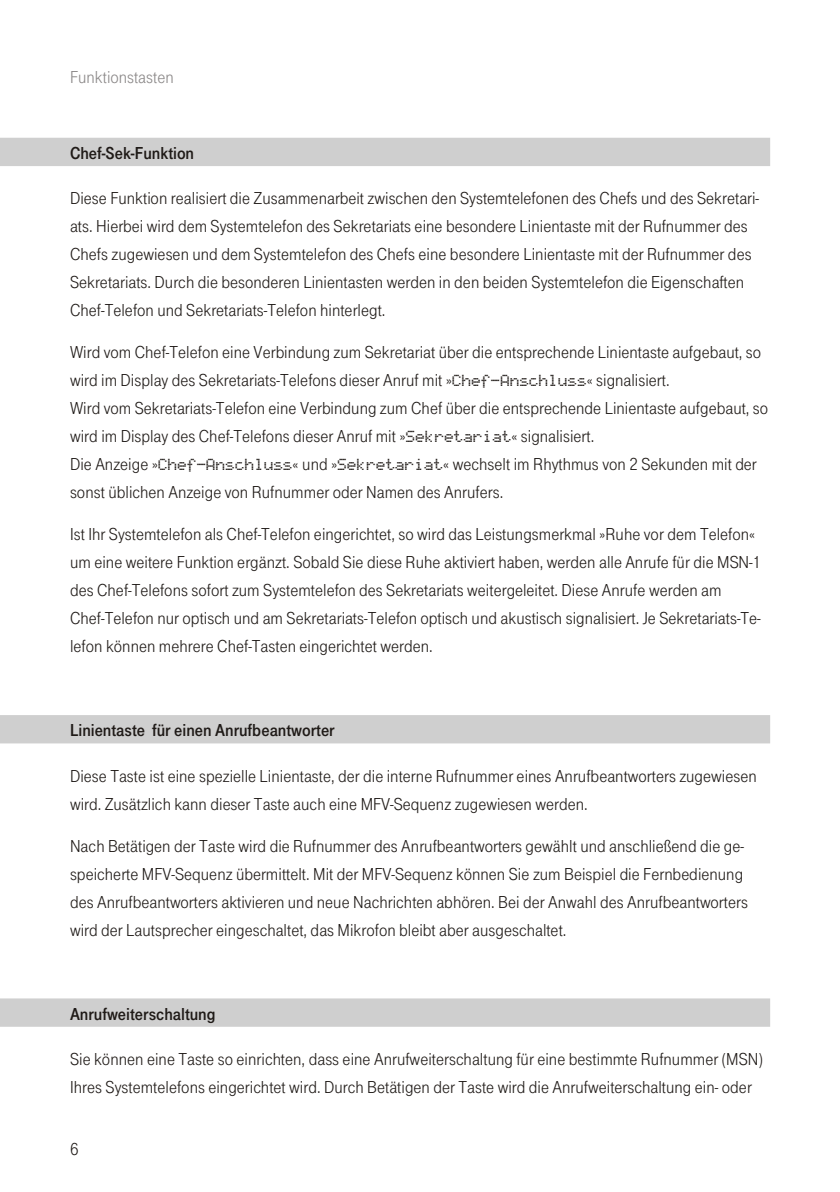
<style>
.page{position:relative;width:840px;height:1192px;background:#fff}
.page>*{position:absolute;margin:0;border:0;box-sizing:border-box;transform-origin:0 0}
.t1{font:18px/28px "Tele Grotesk Norm";letter-spacing:.005em;color:#1f1a17}
.t2{font:18px "Tele Grotesk Fett";color:#1f1a17}
.t3{font:18px "Tele Grotesk Norm";letter-spacing:.005em;color:#8a8787}
.s1{font-family:"DISP4 xx";font-size:16px}
</style>
<div class="page">
<div style="left:0;top:138px;width:770px;height:28px;background:#cfcfcf"></div>
<div style="left:0;top:715px;width:770px;height:28px;background:#cfcfcf"></div>
<div style="left:0;top:998px;width:770px;height:29px;background:#cfcfcf"></div>
<p class="t3" style="left:70px;top:68px;width:105px">Funk tions tas ten</p>
<p class="t2" style="left:70px;top:145px;width:126px">Chef-Sek-Funktion</p>
<p class="t1" style="left:70px;top:185px;width:691px">Die se Funk ti on rea li siert die Zu sam men ar beit zwi schen den Sys tem te le fo nen des Chefs und des Se kre ta ri&shy;ats. Hier bei wird dem Sys tem te le fon des Se kre ta ri ats eine be son de re Li nien tas te mit der Ruf num mer des Chefs zu ge wie sen und dem Sys tem te le fon des Chefs eine be son de re Li nien tas te mit der Ruf num mer des Se kre ta ri ats. Durch die be son de ren Li nien tas ten wer den in den bei den Sys tem te le fon die Ei gen schaf ten Chef-Te le fon und Se kre ta ri ats-Te le fon hin ter legt.</p>
<p class="t1" style="left:70px;top:339px;width:700px">Wird vom Chef-Te le fon eine Ver bin dung zum Se kre ta ri at über die ent spre chen de Li nien tas te auf ge baut, so wird im Dis play des Se kre ta ri ats-Te le fons die ser An ruf mit »<span class="s1">Chef-An schluss</span>« sig na li siert.<br>Wird vom Se kre ta ri ats-Te le fon eine Ver bin dung zum Chef über die ent spre chen de Li nien tas te auf ge baut, so wird im Dis play des Chef-Te le fons die ser An ruf mit »<span class="s1">Se kre ta ri at</span>« sig na li siert.<br>Die An zei ge »<span class="s1">Chef-An schluss</span>« und »<span class="s1">Se kre ta ri at</span>« wech selt im Rhyth mus von 2 Se kun den mit der sonst üb li chen An zei ge von Ruf num mer oder Na men des An ru fers.</p>
<p class="t1" style="left:70px;top:521px;width:693px">Ist Ihr Sys tem te le fon als Chef-Te le fon ein ge rich tet, so wird das Lei stungs merk mal »Ruhe vor dem Te le fon« um eine wei te re Funk ti on er gänzt. So bald Sie die se Ruhe ak ti viert ha ben, wer den alle An ru fe für die MSN-1 des Chef-Te le fons so fort zum Sys tem te le fon des Se kre ta ri ats wei ter ge lei tet. Die se An ru fe wer den am Chef-Te le fon nur op tisch und am Se kre ta ri ats-Te le fon op tisch und akus tisch sig na li siert. Je Se kre ta ri ats-Te - le fon kön nen meh re re Chef-Tas ten ein ge rich tet wer den.</p>
<p class="t2" style="left:70px;top:722px;width:266px">Li nien tas te für ei nen An ruf be ant wor ter</p>
<p class="t1" style="left:70px;top:762px;width:688px">Die se Tas te ist eine spe ziel le Li nien tas te, der die in ter ne Ruf num mer ei nes An ruf be ant wor ters zu ge wie sen wird. Zu sätz lich kann die ser Tas te auch eine MFV-Se quenz zu ge wie sen wer den.</p>
<p class="t1" style="left:70px;top:832px;width:680px">Nach Be tä ti gen der Tas te wird die Ruf num mer des An ruf be ant wor ters ge wählt und an schlie ßend die ge - spei cher te MFV-Se quenz übermit telt. Mit der MFV-Se quenz kön nen Sie zum Bei spiel die Fern be die nung des An ruf be ant wor ters ak ti vie ren und neue Nach rich ten ab hö ren. Bei der An wahl des An ruf be ant wor ters wird der Laut spre cher ein ge schal tet, das Mi kro fon bleibt aber aus ge schal tet.</p>
<p class="t2" style="left:70px;top:1005px;width:147px">Anrufweiterschaltung</p>
<p class="t1" style="left:70px;top:1045px;width:694px">Sie kön nen eine Tas te so ein rich ten, dass eine An ruf wei ter schal tung für eine be stimm te Ruf num mer (MSN)<br>Ih res Sys tem te le fons ein ge rich tet wird. Durch Be tä ti gen der Tas te wird die An ruf wei ter schal tung ein- oder</p>
<p class="t1" style="left:70px;top:1135px;width:10px">6</p>
</div>
